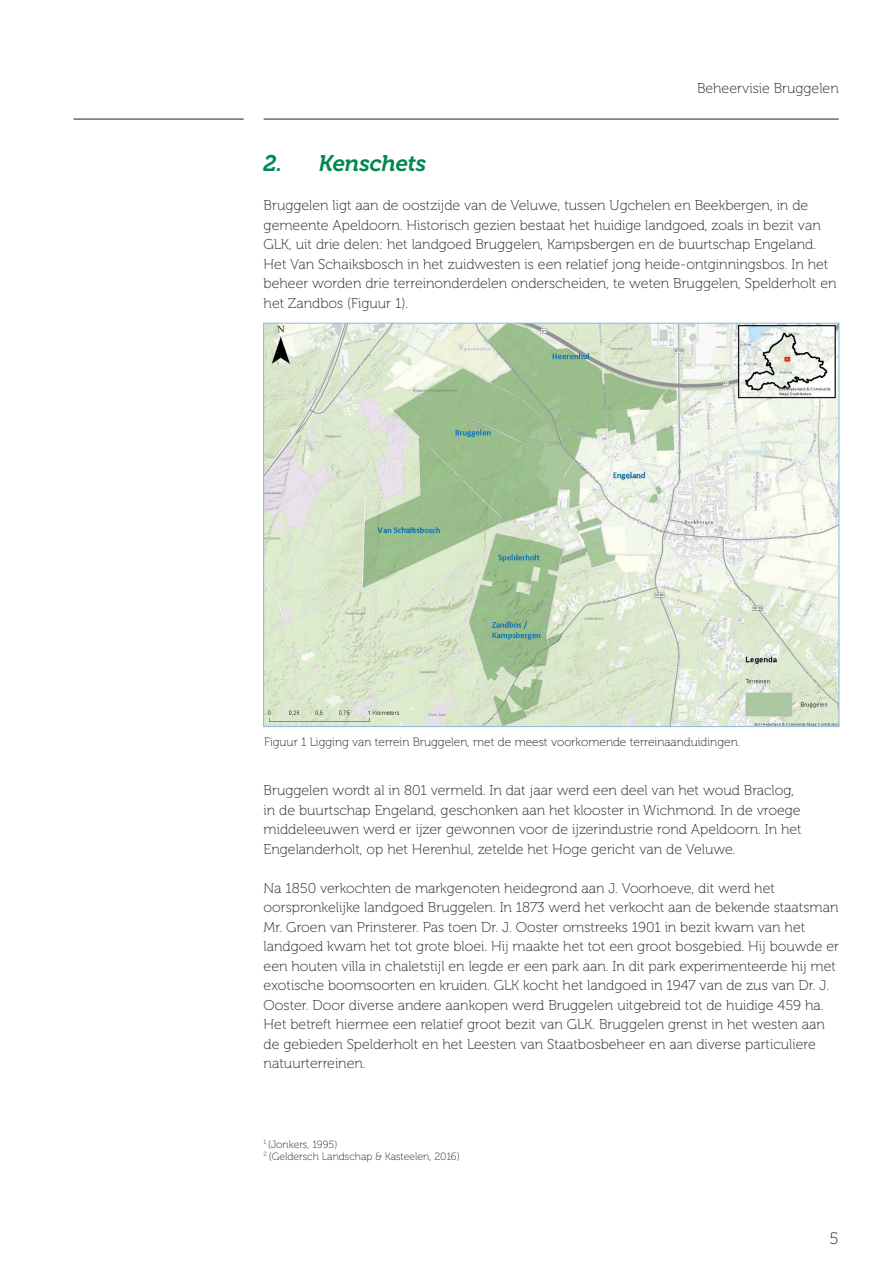
<style>
.page{position:relative;width:893px;height:1263px;background:#fff}
.page>*{position:absolute;margin:0;border:0;box-sizing:border-box;transform-origin:0 0}
.t1{font:italic 22.5px "Museo Cyrl 700";color:#008751}
.t2{font:16.5px "Museo 100";color:#231f20}
.t3{font:14.25px/19.5px "Museo 100";color:#231f20}
.t4{font:12px "Museo 100";color:#231f20}
.t5{font:10.5px/12px "Museo 100";color:#231f20}
</style>
<div class="page">
<hr style="left:74px;top:119px;width:170px;height:1px;background:#231f20">
<hr style="left:264px;top:119px;width:575px;height:1px;background:#231f20">
<img style="left:265px;top:325px;width:572px;height:400px">
<p class="t3" style="left:697px;top:79px;width:143px">Beheervisie Bruggelen</p>
<h1 class="t1" style="left:264px;top:151px;width:164px">2. Kenschets</h1>
<p class="t3" style="left:264px;top:196px;width:574px">Bruggelen ligt aan de oostzijde van de Veluwe, tussen Ugchelen en Beekbergen, in de gemeente Apeldoorn. Historisch gezien bestaat het huidige landgoed, zoals in bezit van GLK, uit drie delen: het landgoed Bruggelen, Kampsbergen en de buurtschap Engeland.<br>Het Van Schaiksbosch in het zuidwesten is een relatief jong heide-ontginningsbos. In het beheer worden drie terreinonderdelen onderscheiden, te weten Bruggelen, Spelderholt en het Zandbos (Figuur 1).</p>
<p class="t4" style="left:264px;top:736px;width:477px">Figuur 1 Ligging van terrein Bruggelen, met de meest voorkomende terreinaanduidingen.</p>
<p class="t3" style="left:264px;top:781px;width:540px">Bruggelen wordt al in 801 vermeld. In dat jaar werd een deel van het woud Braclog, in de buurtschap Engeland, geschonken aan het klooster in Wichmond. In de vroege middeleeuwen werd er ijzer gewonnen voor de ijzerindustrie rond Apeldoorn. In het Engelanderholt, op het Herenhul, zetelde het Hoge gericht van de Veluwe.</p>
<p class="t3" style="left:264px;top:878px;width:577px">Na 1850 verkochten de markgenoten heidegrond aan J. Voorhoeve, dit werd het oorspronkelijke landgoed Bruggelen. In 1873 werd het verkocht aan de bekende staatsman Mr. Groen van Prinsterer. Pas toen Dr. J. Ooster omstreeks 1901 in bezit kwam van het landgoed kwam het tot grote bloei. Hij maakte het tot een groot bosgebied. Hij bouwde er een houten villa in chaletstijl en legde er een park aan. In dit park experimenteerde hij met exotische boomsoorten en kruiden. GLK kocht het landgoed in 1947 van de zus van Dr. J.<br>Ooster. Door diverse andere aankopen werd Bruggelen uitgebreid tot de huidige 459 ha.<br>Het betreft hiermee een relatief groot bezit van GLK. Bruggelen grenst in het westen aan de gebieden Spelderholt en het Leesten van Staatbosbeheer en aan diverse particuliere natuurterreinen.</p>
<p class="t5" style="left:264px;top:1138px;width:198px"><sup>1</sup> (Jonkers, 1995)<br><sup>2</sup> (Geldersch Landschap &amp; Kasteelen, 2016)</p>
<p class="t2" style="left:829px;top:1229px;width:11px">5</p>
</div>
